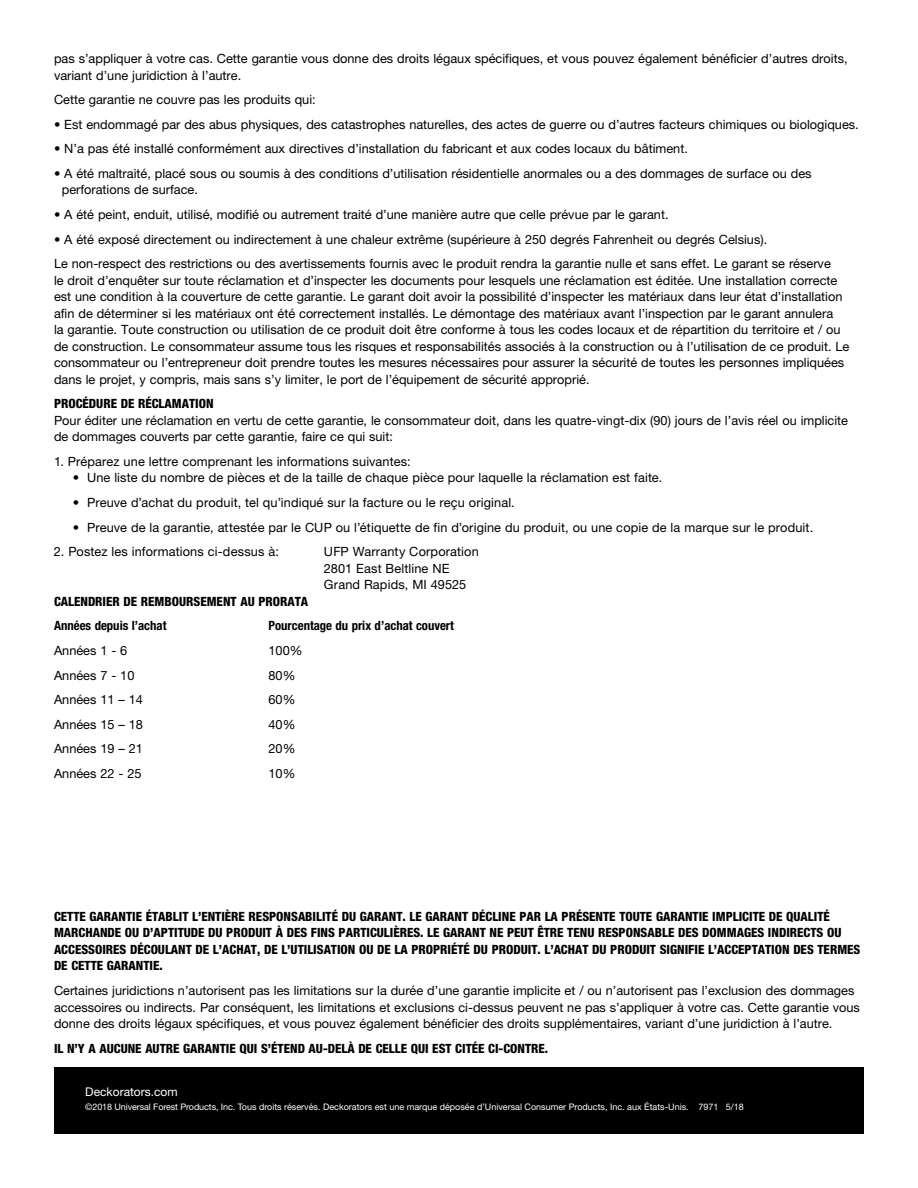
<style>
.page{position:relative;width:918px;height:1188px;background:#fff}
.page>*{position:absolute;margin:0;border:0;box-sizing:border-box;transform-origin:0 0}
.t1{font:12.75px/16.5px "Helvetica Neue LT Std";color:#000}
.t2{font:800 condensed 12.75px/16.5px "Helvetica Neue LT Std";color:#000}
.t3{font:700 condensed 12.75px "Helvetica Neue LT Std";color:#000}
.t4{font:12px "Helvetica Neue LT Std";color:#fff}
.t5{font:9px "Helvetica Neue LT Std";color:#fff}
</style>
<div class="page">
<div style="left:54px;top:1067px;width:810px;height:67px;background:#000"></div>
<p class="t1" style="left:54px;top:50px;width:795px">pas s’appliquer à votre cas. Cette garantie vous donne des droits légaux spécifiques, et vous pouvez également bénéficier d’autres droits, variant d’une juridiction à l’autre.</p>
<p class="t1" style="left:54px;top:91px;width:263px">Cette garantie ne couvre pas les produits qui:</p>
<p class="t1" style="left:54px;top:116px;width:806px">• Est endommagé par des abus physiques, des catastrophes naturelles, des actes de guerre ou d’autres facteurs chimiques ou biologiques.</p>
<p class="t1" style="left:54px;top:140px;width:635px">• N’a pas été installé conformément aux directives d’installation du fabricant et aux codes locaux du bâtiment.</p>
<p class="t1" style="left:62px;top:165px;width:751px;text-indent:-8px">• A été maltraité, placé sous ou soumis à des conditions d’utilisation résidentielle anormales ou a des dommages de surface ou des perforations de surface.</p>
<p class="t1" style="left:54px;top:206px;width:616px">• A été peint, enduit, utilisé, modifié ou autrement traité d’une manière autre que celle prévue par le garant.</p>
<p class="t1" style="left:54px;top:227px;width:778px;line-height:24.6px">• A été exposé directement ou indirectement à une chaleur extrême (supérieure à 250 degrés Fahrenheit ou degrés Celsius).<br>Le non-respect des restrictions ou des avertissements fournis avec le produit rendra la garantie nulle et sans effet. Le garant se réserve</p>
<p class="t1" style="left:54px;top:272px;width:797px">le droit d’enquêter sur toute réclamation et d’inspecter les documents pour lesquels une réclamation est éditée. Une installation correcte est une condition à la couverture de cette garantie. Le garant doit avoir la possibilité d’inspecter les matériaux dans leur état d’installation afin de déterminer si les matériaux ont été correctement installés. Le démontage des matériaux avant l’inspection par le garant annulera<br>la garantie. Toute construction ou utilisation de ce produit doit être conforme à tous les codes locaux et de répartition du territoire et / ou de construction. Le consommateur assume tous les risques et responsabilités associés à la construction ou à l’utilisation de ce produit. Le consommateur ou l’entrepreneur doit prendre toutes les mesures nécessaires pour assurer la sécurité de toutes les personnes impliquées dans le projet, y compris, mais sans s’y limiter, le port de l’équipement de sécurité approprié.</p>
<p class="t2" style="left:54px;top:395px;width:161px">PROCÉDURE DE RÉCLAMATION</p>
<p class="t1" style="left:54px;top:412px;width:796px">Pour éditer une réclamation en vertu de cette garantie, le consommateur doit, dans les quatre-vingt-dix (90) jours de l’avis réel ou implicite de dommages couverts par cette garantie, faire ce qui suit:</p>
<p class="t1" style="left:54px;top:453px;width:358px">1. Préparez une lettre comprenant les informations suivantes:</p>
<p class="t1" style="left:73px;top:469px;width:591px">• Une liste du nombre de pièces et de la taille de chaque pièce pour laquelle la réclamation est faite.</p>
<p class="t1" style="left:73px;top:494px;width:443px">• Preuve d’achat du produit, tel qu’indiqué sur la facture ou le reçu original.</p>
<p class="t1" style="left:73px;top:519px;width:742px">• Preuve de la garantie, attestée par le CUP ou l’étiquette de fin d’origine du produit, ou une copie de la marque sur le produit.</p>
<p class="t1" style="left:54px;top:543px;width:226px">2. Postez les informations ci-dessus à:</p>
<p class="t1" style="left:324px;top:543px;width:156px">UFP Warranty Corporation<br>2801 East Beltline NE<br>Grand Rapids, MI 49525</p>
<p class="t2" style="left:54px;top:593px;width:256px">CALENDRIER DE REMBOURSEMENT AU PRORATA</p>
<p class="t3" style="left:54px;top:618px;width:114px">Années depuis l’achat</p>
<p class="t3" style="left:269px;top:618px;width:187px">Pourcentage du prix d’achat couvert</p>
<p class="t1" style="left:54px;top:642px;width:75px">Années 1 - 6</p>
<p class="t1" style="left:269px;top:642px;width:36px">100%</p>
<p class="t1" style="left:54px;top:667px;width:82px">Années 7 - 10</p>
<p class="t1" style="left:269px;top:667px;width:28px">80%</p>
<p class="t1" style="left:54px;top:691px;width:90px">Années 11 – 14</p>
<p class="t1" style="left:269px;top:691px;width:28px">60%</p>
<p class="t1" style="left:54px;top:716px;width:90px">Années 15 – 18</p>
<p class="t1" style="left:269px;top:716px;width:28px">40%</p>
<p class="t1" style="left:54px;top:740px;width:90px">Années 19 – 21</p>
<p class="t1" style="left:269px;top:740px;width:28px">20%</p>
<p class="t1" style="left:54px;top:765px;width:89px">Années 22 - 25</p>
<p class="t1" style="left:269px;top:765px;width:28px">10%</p>
<p class="t2" style="left:54px;top:908px;width:808px">CETTE GARANTIE ÉTABLIT L’ENTIÈRE RESPONSABILITÉ DU GARANT. LE GARANT DÉCLINE PAR LA PRÉSENTE TOUTE GARANTIE IMPLICITE DE QUALITÉ MARCHANDE OU D’APTITUDE DU PRODUIT À DES FINS PARTICULIÈRES. LE GARANT NE PEUT ÊTRE TENU RESPONSABLE DES DOMMAGES INDIRECTS OU ACCESSOIRES DÉCOULANT DE L’ACHAT, DE L’UTILISATION OU DE LA PROPRIÉTÉ DU PRODUIT. L’ACHAT DU PRODUIT SIGNIFIE L’ACCEPTATION DES TERMES DE CETTE GARANTIE.</p>
<p class="t1" style="left:54px;top:982px;width:807px">Certaines juridictions n’autorisent pas les limitations sur la durée d’une garantie implicite et / ou n’autorisent pas l’exclusion des dommages accessoires ou indirects. Par conséquent, les limitations et exclusions ci-dessus peuvent ne pas s’appliquer à votre cas. Cette garantie vous donne des droits légaux spécifiques, et vous pouvez également bénéficier des droits supplémentaires, variant d’une juridiction à l’autre.</p>
<p class="t2" style="left:54px;top:1040px;width:496px">IL N’Y A AUCUNE AUTRE GARANTIE QUI S’ÉTEND AU-DELÀ DE CELLE QUI EST CITÉE CI-CONTRE.</p>
<p class="t4" style="left:85px;top:1085px;width:94px">Deckorators.com</p>
<p class="t5" style="left:85px;top:1101px;width:660px">©2018 Universal Forest Products, Inc. Tous droits réservés. Deckorators est une marque déposée d’Universal Consumer Products, Inc. aux États-Unis. 7971 5/18</p>
</div>
